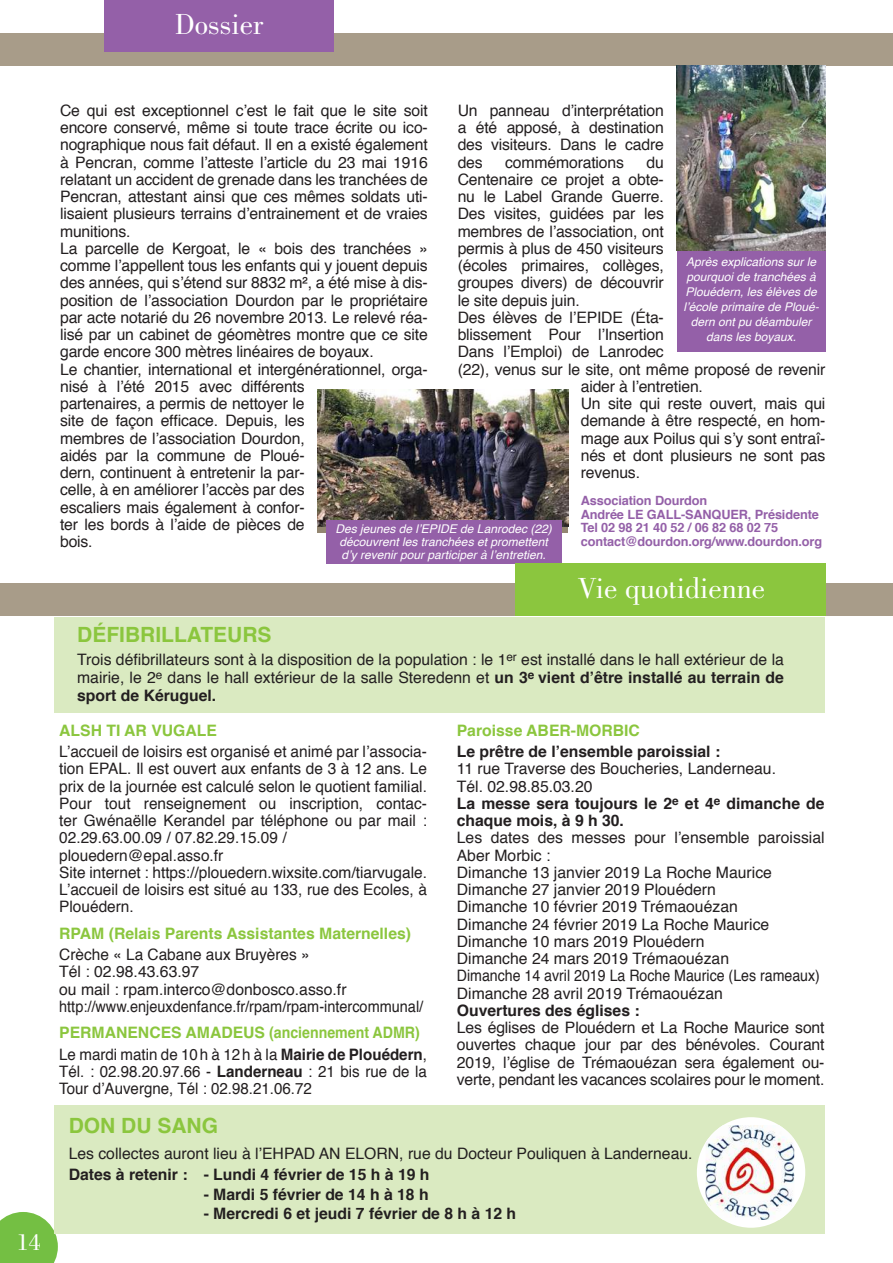
<style>
.page{position:relative;width:893px;height:1263px;background:#fff}
.page>*{position:absolute;margin:0;border:0;box-sizing:border-box;transform-origin:0 0}
.t1{font:30px "Bodoni";color:#fff}
.t2{font:24px "Bodoni";color:#fff}
.t3{font:700 21px "Helvetica";color:#8bc63e}
.t4{font:15.75px/17.2px "Helvetica";letter-spacing:-.01em;color:#231f20}
.t5{font:700 15.75px/21.5px "Helvetica";color:#8bc63e}
.t6{font:700 15.75px "Helvetica";color:#231f20}
.t7{font:15.75px/17.2px "Helvetica";letter-spacing:-.01em;color:#231f20;scale:.96 1}
.t8{font:700 12.75px/13.5px "Helvetica";letter-spacing:-.01em;color:#9460a8}
.t9{font:italic 12px/15px "Helvetica";color:#fff;text-align:center}
.s1{font-weight:700}
.s2{font-weight:400;color:#231f20}
.s3{color:#231f20}
</style>
<div class="page">
<svg style="left:0;top:1212px;width:58px;height:51px;background:#80c454"></svg>
<div style="left:0;top:34px;width:893px;height:32px;background:#a89c89"></div>
<div style="left:0;top:583px;width:893px;height:33px;background:#a89c89"></div>
<div style="left:104px;top:0;width:230px;height:51px;background:#9460a8"></div>
<svg style="left:318px;top:526px;width:250px;height:7px"></svg>
<img style="left:677px;top:66px;width:148px;height:185px">
<img style="left:318px;top:390px;width:250px;height:136px">
<div style="left:677px;top:251px;width:148px;height:101px;background:#9460a8"></div>
<div style="left:326px;top:520px;width:235px;height:43px;background:#9460a8"></div>
<div style="left:54px;top:617px;width:771px;height:95px;background:#daeac1"></div>
<div style="left:54px;top:1106px;width:771px;height:128px;background:#daeac1"></div>
<div style="left:697px;top:1117px;width:108px;height:111px;background:#fff;border-radius:50%"></div>
<img style="left:706px;top:1125px;width:88px;height:95px">
<div style="left:515px;top:563px;width:310px;height:53px;background:#8bc63e"></div>
<h1 class="t1" style="left:175px;top:7px;width:90px">Dossier</h1>
<h2 class="t2" style="left:17px;top:1229px;width:26px">14</h2>
<p class="t4" style="left:60px;top:102px;width:369px">Ce qui est exceptionnel c’est le fait que le site soit encore conservé, même si toute trace écrite ou ico&shy;nographique nous fait défaut. Il en a existé également à Pencran, comme l’atteste l’article du 23 mai 1916 relatant un accident de grenade dans les tranchées de Pencran, attestant ainsi que ces mêmes soldats uti&shy;lisaient plusieurs terrains d’entrainement et de vraies munitions.<br>La parcelle de Kergoat, le « bois des tranchées » comme l’appellent tous les enfants qui y jouent depuis des années, qui s’étend sur 8832 m², a été mise à dis&shy;position de l’association Dourdon par le propriétaire par acte notarié du 26 novembre 2013. Le relevé réa&shy;lisé par un cabinet de géomètres montre que ce site garde encore 300 mètres linéaires de boyaux.<br>Le chantier, international et intergénérationnel, orga&shy;nisé à l’été 2015 avec différents<br>partenaires, a permis de nettoyer le<br>site de façon efficace. Depuis, les<br>membres de l’association Dourdon,<br>aidés par la commune de Ploué-<br>dern, continuent à entretenir la par-<br>celle, à en améliorer l’accès par des<br>escaliers mais également à confor-<br>ter les bords à l’aide de pièces de<br>bois.</p>
<p class="t4" style="left:458px;top:102px;width:208px;text-align:justify">Un panneau d’interprétation a été apposé, à destination des visiteurs. Dans le cadre des</p>
<p class="t4" style="left:505px;top:154px;width:120px">commémorations</p>
<p class="t4" style="left:646px;top:154px;width:19px">du</p>
<p class="t4" style="left:458px;top:171px;width:208px">Centenaire ce projet a obte-</p>
<p class="t4" style="left:458px;top:188px;width:208px">nu le Label Grande Guerre.</p>
<p class="t4" style="left:458px;top:206px;width:208px">Des visites, guidées par les</p>
<p class="t4" style="left:458px;top:223px;width:208px">membres de l’association, ont</p>
<p class="t4" style="left:458px;top:240px;width:208px">permis à plus de 450 visiteurs</p>
<p class="t4" style="left:458px;top:257px;width:208px">(écoles primaires, collèges,</p>
<p class="t4" style="left:458px;top:275px;width:208px">groupes divers) de découvrir</p>
<p class="t4" style="left:458px;top:292px;width:124px">le site depuis juin.</p>
<p class="t4" style="left:458px;top:309px;width:208px">Des élèves de l’EPIDE (Éta-</p>
<p class="t4" style="left:458px;top:326px;width:208px">blissement Pour l’Insertion</p>
<p class="t4" style="left:458px;top:344px;width:208px">Dans l’Emploi) de Lanrodec</p>
<p class="t4" style="left:458px;top:361px;width:369px">(22), venus sur le site, ont même proposé de revenir</p>
<p class="t4" style="left:581px;top:378px;width:124px">aider à l’entretien.</p>
<p class="t4" style="left:581px;top:395px;width:246px">Un site qui reste ouvert, mais qui</p>
<p class="t4" style="left:581px;top:413px;width:246px">demande à être respecté, en hom-</p>
<p class="t4" style="left:581px;top:430px;width:246px">mage aux Poilus qui s’y sont entraî-</p>
<p class="t4" style="left:581px;top:447px;width:246px">nés et dont plusieurs ne sont pas</p>
<p class="t4" style="left:581px;top:464px;width:61px">revenus.</p>
<p class="t8" style="left:581px;top:494px;width:243px">Association Dourdon<br>Andrée LE GALL-SANQUER, Présidente<br>Tel 02 98 21 40 52 / 06 82 68 02 75 contact@dourdon.org/www.dourdon.org</p>
<p class="t9" style="left:683px;top:255px;width:137px">Après explications sur le pourquoi de tranchées à<br>Plouédern, les élèves de l’école primaire de Ploué&shy;dern ont pu déambuler dans les boyaux.</p>
<p class="t9" style="left:336px;top:523px;width:218px;line-height:12.8px">Des jeunes de l’EPIDE de Lanrodec (22) découvrent les tranchées et promettent d’y revenir pour participer à l’entretien.</p>
<h1 class="t1" style="left:578px;top:572px;width:189px">Vie quotidienne</h1>
<h3 class="t3" style="left:77px;top:618px;width:196px">DÉFIBRILLATEURS</h3>
<p class="t4" style="left:77px;top:650px;width:708px;line-height:18px;text-align:justify">Trois défibrillateurs sont à la disposition de la population : le 1<sup>er</sup> est installé dans le hall extérieur de la mairie, le 2<sup>e</sup> dans le hall extérieur de la salle Steredenn et <span class="s1">un 3</span><sup>e</sup> <span class="s1">vient d’être installé au terrain de sport de Kéruguel.</span></p>
<p class="t5" style="left:59px;top:719px;width:159px">ALSH TI AR VUGALE</p>
<p class="t4" style="left:59px;top:743px;width:369px">L’accueil de loisirs est organisé et animé par l’associa&shy;tion EPAL. Il est ouvert aux enfants de 3 à 12 ans. Le prix de la journée est calculé selon le quotient familial.<br>Pour tout renseignement ou inscription, contac&shy;ter Gwénaëlle Kerandel par téléphone ou par mail :<br>02.29.63.00.09 / 07.82.29.15.09 / plouedern@epal.asso.fr<br>Site internet : https://plouedern.wixsite.com/tiarvugale.<br>L’accueil de loisirs est situé au 133, rue des Ecoles, à Plouédern.</p>
<p class="t5" style="left:59px;top:922px;width:353px">RPAM (Relais Parents Assistantes Maternelles)</p>
<p class="t4" style="left:59px;top:946px;width:365px">Crèche « La Cabane aux Bruyères »<br>Tél : 02.98.43.63.97<br>ou mail : rpam.interco@donbosco.asso.fr http://www.enjeuxdenfance.fr/rpam/rpam-intercommunal/</p>
<p class="t5" style="left:59px;top:1022px;width:369px">PERMANENCES AMADEUS (anciennement ADMR)<br><span class="s2">Le mardi matin de 10h à 12h à la</span> <span class="s3">Mairie de Plouédern</span><span class="s2">,</span></p>
<p class="t7" style="left:59px;top:1063px;width:385px">Tél. : 02.98.20.97.66 - <span class="s1">Landerneau</span> : 21 bis rue de la<br>Tour d’Auvergne, Tél : 02.98.21.06.72</p>
<p class="t5" style="left:457px;top:719px;width:185px">Paroisse ABER-MORBIC</p>
<p class="t6" style="left:457px;top:739px;width:265px">Le prêtre de l’ensemble paroissial :</p>
<p class="t4" style="left:457px;top:761px;width:369px">11 rue Traverse des Boucheries, Landerneau.<br>Tél. 02.98.85.03.20<br><span class="s1">La messe sera toujours le 2</span><sup>e</sup> <span class="s1">et 4</span><sup>e</sup> <span class="s1">dimanche de chaque mois, à 9 h 30.</span></p>
<p class="t4" style="left:457px;top:830px;width:369px">Les dates des messes pour l’ensemble paroissial Aber Morbic :<br>Dimanche 13 janvier 2019 La Roche Maurice Dimanche 27 janvier 2019 Plouédern<br>Dimanche 10 février 2019 Trémaouézan<br>Dimanche 24 février 2019 La Roche Maurice Dimanche 10 mars 2019 Plouédern<br>Dimanche 24 mars 2019 Trémaouézan<br>Dimanche 14 avril 2019 La Roche Maurice (Les rameaux)<br>Dimanche 28 avril 2019 Trémaouézan</p>
<p class="t6" style="left:457px;top:997px;width:184px">Ouvertures des églises :</p>
<p class="t4" style="left:457px;top:1019px;width:369px;text-align:justify">Les églises de Plouédern et La Roche Maurice sont ouvertes chaque jour par des bénévoles. Courant 2019, l’église de Trémaouézan sera également ou&shy;verte, pendant les vacances scolaires pour le moment.</p>
<h3 class="t3" style="left:69px;top:1108px;width:151px">DON DU SANG</h3>
<p class="t4" style="left:69px;top:1145px;width:625px">Les collectes auront lieu à l’EHPAD AN ELORN, rue du Docteur Pouliquen à Landerneau.</p>
<p class="t6" style="left:69px;top:1162px;width:362px">Dates à retenir : - Lundi 4 février de 15 h à 19 h</p>
<p class="t6" style="left:204px;top:1181px;width:226px">- Mardi 5 février de 14 h à 18 h</p>
<p class="t6" style="left:204px;top:1201px;width:314px">- Mercredi 6 et jeudi 7 février de 8 h à 12 h</p>
</div>
